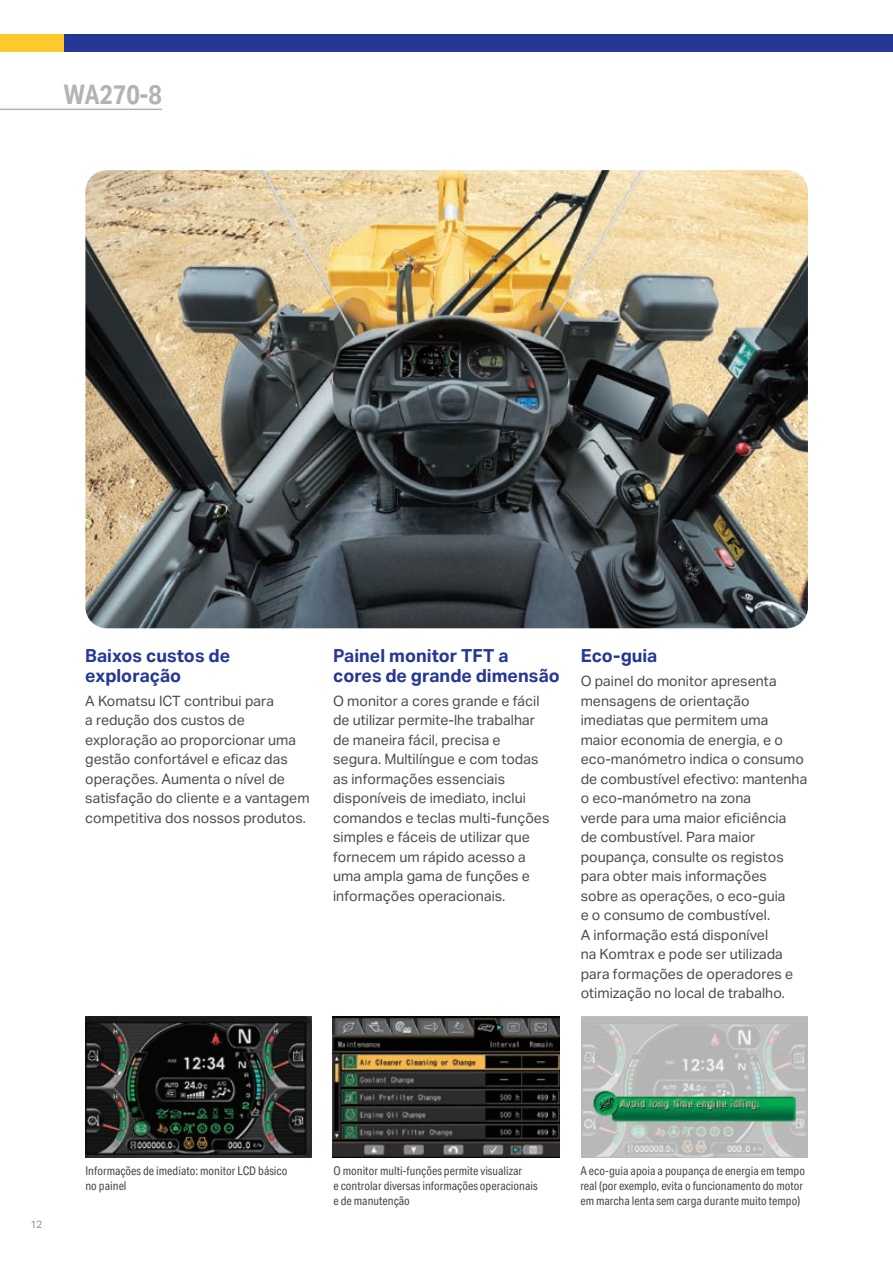
<style>
.page{position:relative;width:893px;height:1263px;background:#fff}
.page>*{position:absolute;margin:0;border:0;box-sizing:border-box;transform-origin:0 0}
.t1{font:700 27px "Aktiv Grotesk Cd";color:#b2b3b7}
.t2{font:700 18px/19.5px "Aktiv Grotesk";color:#263895}
.t3{font:14.25px/19.5px "Aktiv Grotesk";color:#4b4c4d}
.t4{font:12px/15px "Aktiv Grotesk Cd";color:#4b4c4d}
.t5{font:10.5px "Aktiv Grotesk";color:#939598}
</style>
<div class="page">
<img style="left:581px;top:1016px;width:227px;height:142px">
<img style="left:85px;top:1016px;width:227px;height:142px">
<img style="left:593px;top:1090px;width:203px;height:32px">
<img style="left:333px;top:1016px;width:227px;height:142px">
<img style="left:85px;top:170px;width:723px;height:458px">
<hr style="left:0;top:109px;width:162px;height:1px;background:#b2b3b7">
<div style="left:0;top:34px;width:143px;height:17px;background:#fec92d"></div>
<div style="left:64px;top:34px;width:829px;height:17px;background:#263895"></div>
<h1 class="t1" style="left:64px;top:84px;width:100px">WA270-8</h1>
<p class="t2" style="left:85px;top:648px;width:147px">Baixos custos de exploração</p>
<p class="t3" style="left:85px;top:691px;width:226px">A Komatsu ICT contribui para<br>a redução dos custos de exploração ao proporcionar uma gestão confortável e eficaz das operações. Aumenta o nível de satisfação do cliente e a vantagem competitiva dos nossos produtos.</p>
<p class="t2" style="left:333px;top:648px;width:228px">Painel monitor TFT a cores de grande dimensão</p>
<p class="t3" style="left:333px;top:692px;width:218px">O monitor a cores grande e fácil de utilizar permite-lhe trabalhar de maneira fácil, precisa e segura. Multilíngue e com todas as informações essenciais disponíveis de imediato, inclui comandos e teclas multi-funções simples e fáceis de utilizar que fornecem um rápido acesso a uma ampla gama de funções e informações operacionais.</p>
<p class="t2" style="left:581px;top:648px;width:78px">Eco-guia</p>
<p class="t3" style="left:581px;top:672px;width:228px">O painel do monitor apresenta mensagens de orientação imediatas que permitem uma maior economia de energia, e o eco-manómetro indica o consumo de combustível efectivo: mantenha o eco-manómetro na zona<br>verde para uma maior eficiência<br>de combustível. Para maior poupança, consulte os registos para obter mais informações sobre as operações, o eco-guia<br>e o consumo de combustível.<br>A informação está disponível<br>na Komtrax e pode ser utilizada para formações de operadores e otimização no local de trabalho.</p>
<p class="t5" style="left:31px;top:1220px;width:13px">12</p>
<p class="t4" style="left:85px;top:1163px;width:204px">Informações de imediato: monitor LCD básico no painel</p>
<p class="t4" style="left:333px;top:1163px;width:206px">O monitor multi-funções permite visualizar<br>e controlar diversas informações operacionais e de manutenção</p>
<p class="t4" style="left:580px;top:1163px;width:226px">A eco-guia apoia a poupança de energia em tempo real (por exemplo, evita o funcionamento do motor em marcha lenta sem carga durante muito tempo)</p>
</div>
